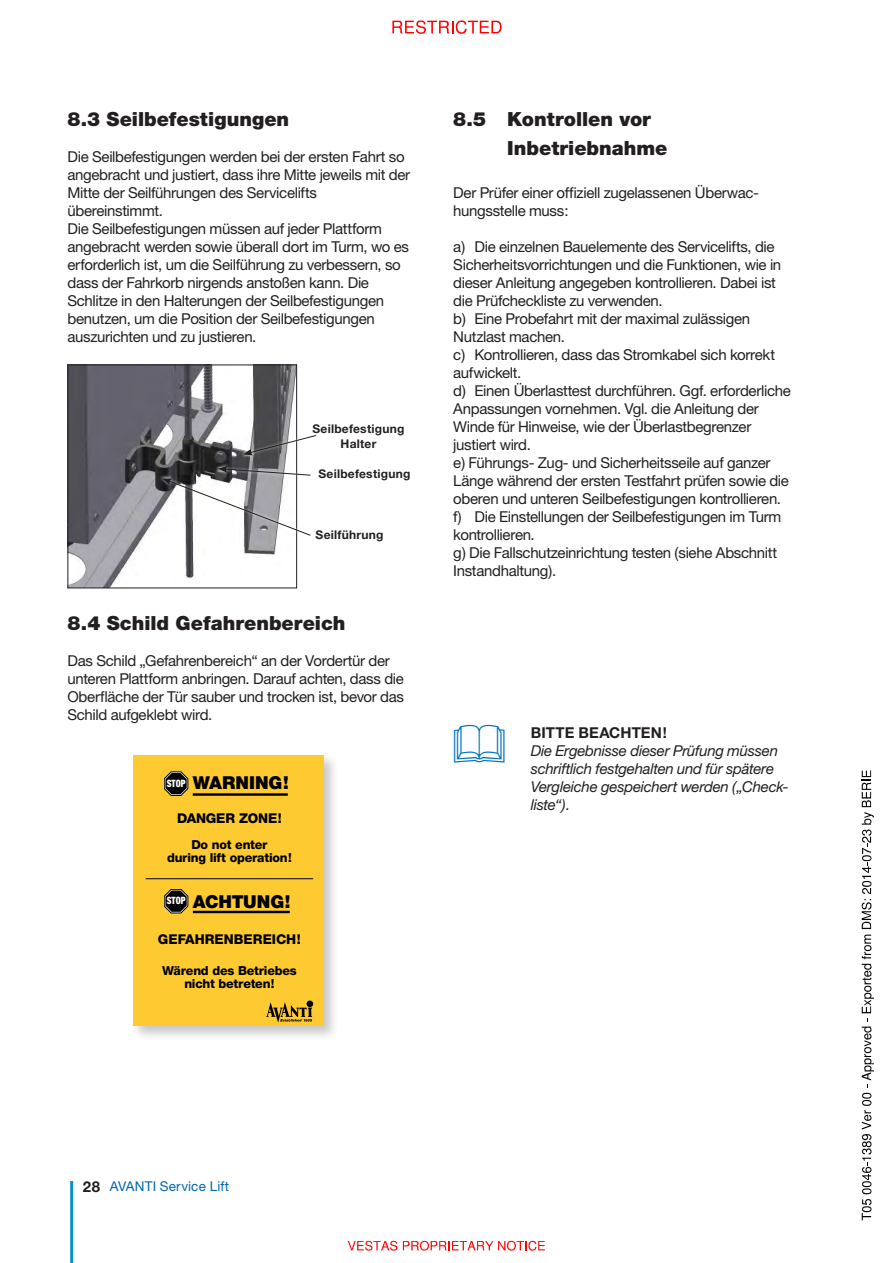
<style>
.page{position:relative;width:893px;height:1263px;background:#fff}
.page>*{position:absolute;margin:0;border:0;box-sizing:border-box;transform-origin:0 0}
.Main_bodytext_10_12{font:900 19.5px/28.5px "Helvetica Neue";color:#231f20}
.t1{font:900 17.85px "Helvetica Neue";letter-spacing:-.005em;color:#000}
.Main_bodytext_10_12-2{font:15px/18px "Helvetica Neue";letter-spacing:-.025em;color:#231f20}
.Main_bodytext_-_Ital{font:italic 15px/18px "Helvetica Neue";letter-spacing:-.02em;color:#231f20}
.Main_bodytext_-_Ital-2{font:700 15px "Helvetica Neue";letter-spacing:.005em;color:#231f20}
.t2{font:800 13.5px "Helvetica Neue";letter-spacing:-.005em;color:#000}
.t3{font:13.5px "Helvetica Neue";letter-spacing:.01em;color:#0067aa}
.t4{font:800 12.45px/12.9px "Helvetica Neue";letter-spacing:-.02em;color:#000;text-align:center}
.List_tab_-_Italic_8{font:700 12px "Helvetica Neue";letter-spacing:.02em;color:#231f20}
.t5{font:900 condensed 10.05px "Helvetica Neue";color:#fff;scale:.89 1}
.s1{font-weight:700;font-size:15px;color:#231f20}
</style>
<div class="page">
<hr style="left:70px;top:1181px;width:3px;height:82px;background:#0890cc">
<div style="left:131px;top:753px;width:209px;height:289px;background:#231f20;opacity:.25"></div>
<div style="left:134px;top:755px;width:190px;height:271px;background:#feca32"></div>
<svg style="left:266px;top:1002px;width:46px;height:20px"></svg>
<div style="left:307px;top:1000px;width:6px;height:7px;background:#000;border-radius:50%"></div>
<hr style="left:193px;top:911px;width:97px;height:2px;background:#000">
<hr style="left:193px;top:793px;width:95px;height:3px;background:#000">
<hr style="left:146px;top:878px;width:167px;height:1px;background:#000">
<svg style="left:164px;top:772px;width:24px;height:24px"></svg>
<svg style="left:164px;top:889px;width:24px;height:24px"></svg>
<img style="left:70px;top:366px;width:225px;height:220px">
<div style="left:68px;top:364px;width:229px;height:224px;border:1px solid #231f20"></div>
<svg style="left:215px;top:463px;width:83px;height:3px"></svg>
<svg style="left:240px;top:432px;width:58px;height:26px"></svg>
<svg style="left:243px;top:434px;width:74px;height:21px"></svg>
<svg style="left:159px;top:475px;width:139px;height:63px"></svg>
<svg style="left:162px;top:466px;width:149px;height:70px"></svg>
<svg style="left:348px;top:1241px;width:49px;height:9px"></svg>
<svg style="left:403px;top:1241px;width:142px;height:9px"></svg>
<svg style="left:392px;top:20px;width:109px;height:14px"></svg>
<svg style="left:862px;top:935px;width:12px;height:285px"></svg>
<svg style="left:862px;top:770px;width:12px;height:159px"></svg>
<p class="Main_bodytext_10_12" style="left:68px;top:105px;width:223px">8.3 Seilbefestigungen</p>
<p class="Main_bodytext_10_12-2" style="left:68px;top:147px;width:344px">Die Seilbefestigungen werden bei der ersten Fahrt so angebracht und justiert, dass ihre Mitte jeweils mit der<br>Mitte der Seilführungen des Servicelifts</p>
<p class="Main_bodytext_10_12-2" style="left:68px;top:201px;width:97px">übereinstimmt.</p>
<p class="Main_bodytext_10_12-2" style="left:68px;top:219px;width:343px">Die Seilbefestigungen müssen auf jeder Plattform angebracht werden sowie überall dort im Turm, wo es erforderlich ist, um die Seilführung zu verbessern, so dass der Fahrkorb nirgends anstoßen kann. Die Schlitze in den Halterungen der Seilbefestigungen benutzen, um die Position der Seilbefestigungen auszurichten und zu justieren.</p>
<p class="List_tab_-_Italic_8" style="left:313px;top:421px;width:93px">Seilbefestigung</p>
<p class="List_tab_-_Italic_8" style="left:341px;top:436px;width:37px">Halter</p>
<p class="List_tab_-_Italic_8" style="left:319px;top:466px;width:93px">Seilbefestigung</p>
<p class="List_tab_-_Italic_8" style="left:316px;top:527px;width:69px">Seilführung</p>
<p class="Main_bodytext_10_12" style="left:68px;top:609px;width:279px">8.4 Schild Gefahrenbereich</p>
<p class="Main_bodytext_10_12-2" style="left:68px;top:651px;width:338px">Das Schild „Gefahrenbereich“ an der Vordertür der unteren Plattform anbringen. Darauf achten, dass die Oberfläche der Tür sauber und trocken ist, bevor das Schild aufgeklebt wird.</p>
<p class="t1" style="left:193px;top:772px;width:97px">WARNING!</p>
<p class="t2" style="left:177px;top:810px;width:106px">DANGER ZONE!</p>
<p class="t4" style="left:167px;top:838px;width:126px">Do not enter<br>during lift operation!</p>
<p class="t5" style="left:167px;top:777px;width:23px">STOP</p>
<p class="t1" style="left:193px;top:891px;width:99px">ACHTUNG!</p>
<p class="t2" style="left:158px;top:931px;width:144px">GEFAHRENBEREICH!</p>
<p class="t4" style="left:162px;top:964px;width:136px">Wärend des Betriebes nicht betreten!</p>
<p class="t5" style="left:167px;top:895px;width:23px">STOP</p>
<p class="Main_bodytext_10_12" style="left:507px;top:105px;width:162px;text-indent:-54px">8.5 Kontrollen vor<br>Inbetriebnahme</p>
<p class="Main_bodytext_10_12-2" style="left:453px;top:183px;width:307px">Der Prüfer einer offiziell zugelassenen Überwac&shy;hungsstelle muss:</p>
<p class="Main_bodytext_10_12-2" style="left:453px;top:237px;width:329px">a) Die einzelnen Bauelemente des Servicelifts, die Sicherheitsvorrichtungen und die Funktionen, wie in dieser Anleitung angegeben kontrollieren. Dabei ist die Prüfcheckliste zu verwenden.</p>
<p class="Main_bodytext_10_12-2" style="left:453px;top:309px;width:298px">b) Eine Probefahrt mit der maximal zulässigen<br>Nutzlast machen.</p>
<p class="Main_bodytext_10_12-2" style="left:453px;top:345px;width:323px">c) Kontrollieren, dass das Stromkabel sich korrekt aufwickelt.</p>
<p class="Main_bodytext_10_12-2" style="left:453px;top:381px;width:339px">d) Einen Überlasttest durchführen. Ggf. erforderliche Anpassungen vornehmen. Vgl. die Anleitung der Winde für Hinweise, wie der Überlastbegrenzer justiert wird.</p>
<p class="Main_bodytext_10_12-2" style="left:453px;top:453px;width:337px">e) Führungs- Zug- und Sicherheitsseile auf ganzer<br>Länge während der ersten Testfahrt prüfen sowie die oberen und unteren Seilbefestigungen kontrollieren.</p>
<p class="Main_bodytext_10_12-2" style="left:453px;top:507px;width:330px">f) Die Einstellungen der Seilbefestigungen im Turm kontrollieren.</p>
<p class="Main_bodytext_10_12-2" style="left:453px;top:543px;width:325px">g) Die Fallschutzeinrichtung testen (siehe Abschnitt<br>Instandhaltung).</p>
<p class="Main_bodytext_-_Ital-2" style="left:531px;top:723px;width:138px">BITTE BEACHTEN!</p>
<p class="Main_bodytext_-_Ital" style="left:531px;top:741px;width:260px">Die Ergebnisse dieser Prüfung müssen schriftlich festgehalten und für spätere<br>Vergleiche gespeichert werden („Check&shy;liste“).</p>
<p class="t3" style="left:83px;top:1178px;width:148px"><span class="s1">28</span> AVANTI Service Lift</p>
</div>
